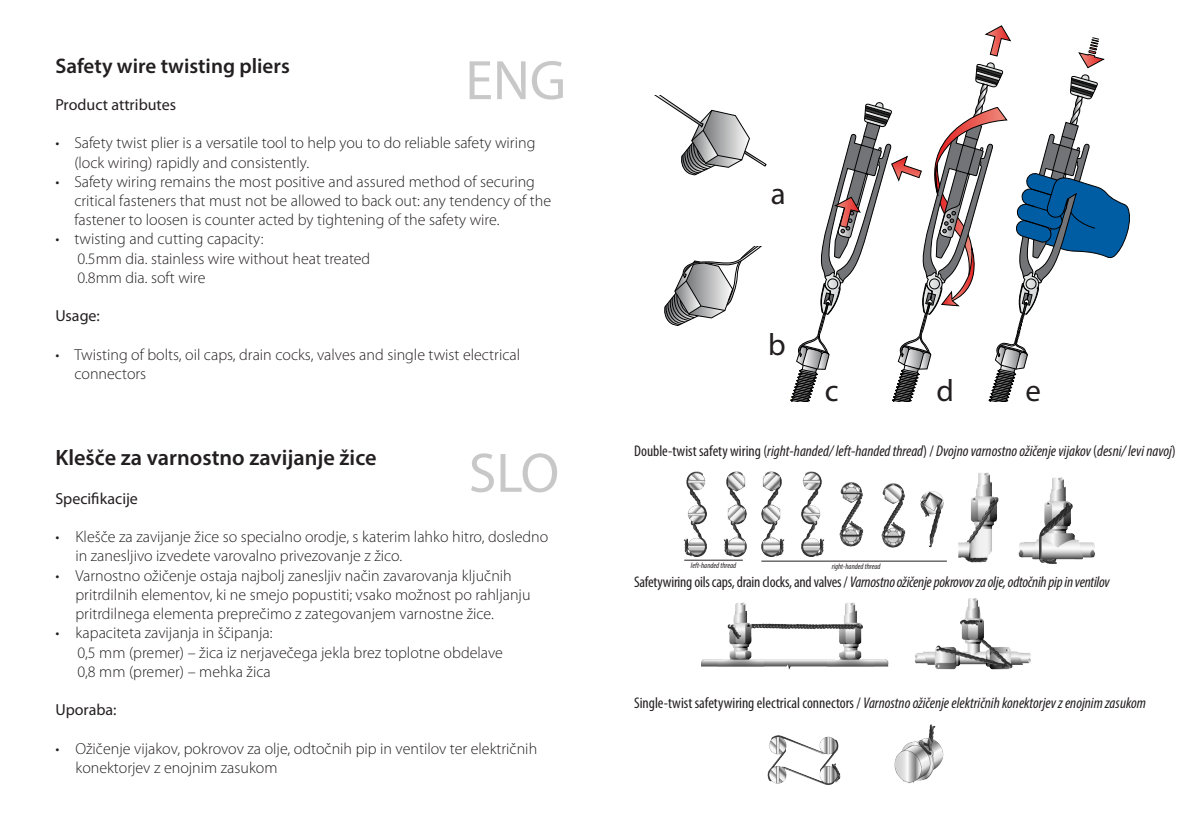
<style>
.page{position:relative;width:1191px;height:840px;background:#fff}
.page>*{position:absolute;margin:0;border:0;box-sizing:border-box;transform-origin:0 0}
.številka_stranska{font:56px "Myriad Pro";color:#c8c8c8}
.t1{font:31px "Myriad Pro";color:#231f20}
.t2{font:600 22.2px "Myriad Pro";color:#231f20}
.t3{font:600 21px "Myriad Pro";color:#231f20}
.t4{font:300 16px/19.2px "Myriad Pro";color:#231f20}
.t5{font:16px "Myriad Pro";color:#231f20}
.t6{font:italic condensed 15.4px "Myriad Pro";color:#231f20}
.t7{font:italic condensed 8px "Myriad Pro";color:#231f20}
.s1{font-style:normal}
</style>
<div class="page">
<svg style="left:655px;top:96px;width:111px;height:79px"></svg>
<svg style="left:664px;top:246px;width:97px;height:80px"></svg>
<img style="left:761px;top:471px;width:186px;height:91px">
<img style="left:684px;top:471px;width:63px;height:90px">
<img style="left:767px;top:735px;width:74px;height:50px">
<img style="left:1018px;top:477px;width:77px;height:87px">
<img style="left:958px;top:472px;width:41px;height:91px">
<img style="left:701px;top:598px;width:330px;height:72px">
<img style="left:894px;top:724px;width:50px;height:60px">
<svg style="left:790px;top:26px;width:340px;height:375px"></svg>
<hr style="left:684px;top:559px;width:59px;height:1px;background:#231f20">
<hr style="left:761px;top:560px;width:186px;height:1px;background:#231f20">
<p class="t3" style="left:55px;top:52px;width:236px">Safety wire twisting pliers</p>
<p class="t5" style="left:55px;top:95px;width:122px">Product attributes</p>
<p class="t4" style="left:74px;top:133px;width:462px;text-indent:-19px">• Safety twist plier is a versatile tool to help you to do reliable safety wiring (lock wiring) rapidly and consistently.</p>
<p class="t4" style="left:74px;top:171px;width:478px;text-indent:-19px">• Safety wiring remains the most positive and assured method of securing critical fasteners that must not be allowed to back out: any tendency of the fastener to loosen is counter acted by tightening of the safety wire.</p>
<p class="t4" style="left:55px;top:229px;width:210px">• twisting and cutting capacity:</p>
<p class="t4" style="left:77px;top:248px;width:294px">0.5mm dia. stainless wire without heat treated</p>
<p class="t4" style="left:77px;top:267px;width:130px">0.8mm dia. soft wire</p>
<p class="t5" style="left:55px;top:306px;width:46px">Usage:</p>
<p class="t4" style="left:74px;top:344px;width:447px;text-indent:-19px">• Twisting of bolts, oil caps, drain cocks, valves and single twist electrical connectors</p>
<p class="številka_stranska" style="left:465px;top:46px;width:102px">ENG</p>
<p class="t2" style="left:55px;top:443px;width:323px">Klešče za varnostno zavijanje žice</p>
<p class="t5" style="left:55px;top:488px;width:84px">Specifikacije</p>
<p class="t4" style="left:75px;top:527px;width:474px;text-indent:-20px">• Klešče za zavijanje žice so specialno orodje, s katerim lahko hitro, dosledno in zanesljivo izvedete varovalno privezovanje z žico.</p>
<p class="t4" style="left:75px;top:565px;width:457px;text-indent:-20px">• Varnostno ožičenje ostaja najbolj zanesljiv način zavarovanja ključnih pritrdilnih elementov, ki ne smejo popustiti; vsako možnost po rahljanju pritrdilnega elementa preprečimo z zategovanjem varnostne žice.</p>
<p class="t4" style="left:55px;top:623px;width:219px">• kapaciteta zavijanja in ščipanja:</p>
<p class="t4" style="left:77px;top:642px;width:427px">0,5 mm (premer) – žica iz nerjavečega jekla brez toplotne obdelave</p>
<p class="t4" style="left:77px;top:661px;width:195px">0,8 mm (premer) – mehka žica</p>
<p class="t5" style="left:55px;top:699px;width:63px">Uporaba:</p>
<p class="t4" style="left:75px;top:738px;width:463px;text-indent:-20px">• Ožičenje vijakov, pokrovov za olje, odtočnih pip in ventilov ter električnih konektorjev z enojnim zasukom</p>
<p class="številka_stranska" style="left:469px;top:438px;width:92px">SLO</p>
<p class="t1" style="left:771px;top:174px;width:16px">a</p>
<p class="t1" style="left:768px;top:325px;width:19px">b</p>
<p class="t1" style="left:825px;top:371px;width:15px">c</p>
<p class="t1" style="left:936px;top:371px;width:19px">d</p>
<p class="t1" style="left:1025px;top:371px;width:17px">e</p>
<p class="t6" style="left:634px;top:441px;width:543px"><span class="s1">Double-twist safety wiring (</span>right-handed/ left-handed thread<span class="s1">) /</span> Dvojno varnostno ožičenje vijakov <span class="s1">(</span>desni/ levi navoj<span class="s1">)</span></p>
<p class="t7" style="left:691px;top:560px;width:47px">left-handed thread</p>
<p class="t7" style="left:831px;top:561px;width:50px">right-handed thread</p>
<p class="t6" style="left:634px;top:571px;width:477px"><span class="s1">Safetywiring oils caps, drain clocks, and valves /</span> Varnostno ožičenje pokrovov za olje, odtočnih pip in ventilov</p>
<p class="t6" style="left:634px;top:693px;width:513px"><span class="s1">Single-twist safetywiring electrical connectors /</span> Varnostno ožičenje električnih konektorjev z enojnim zasukom</p>
</div>
